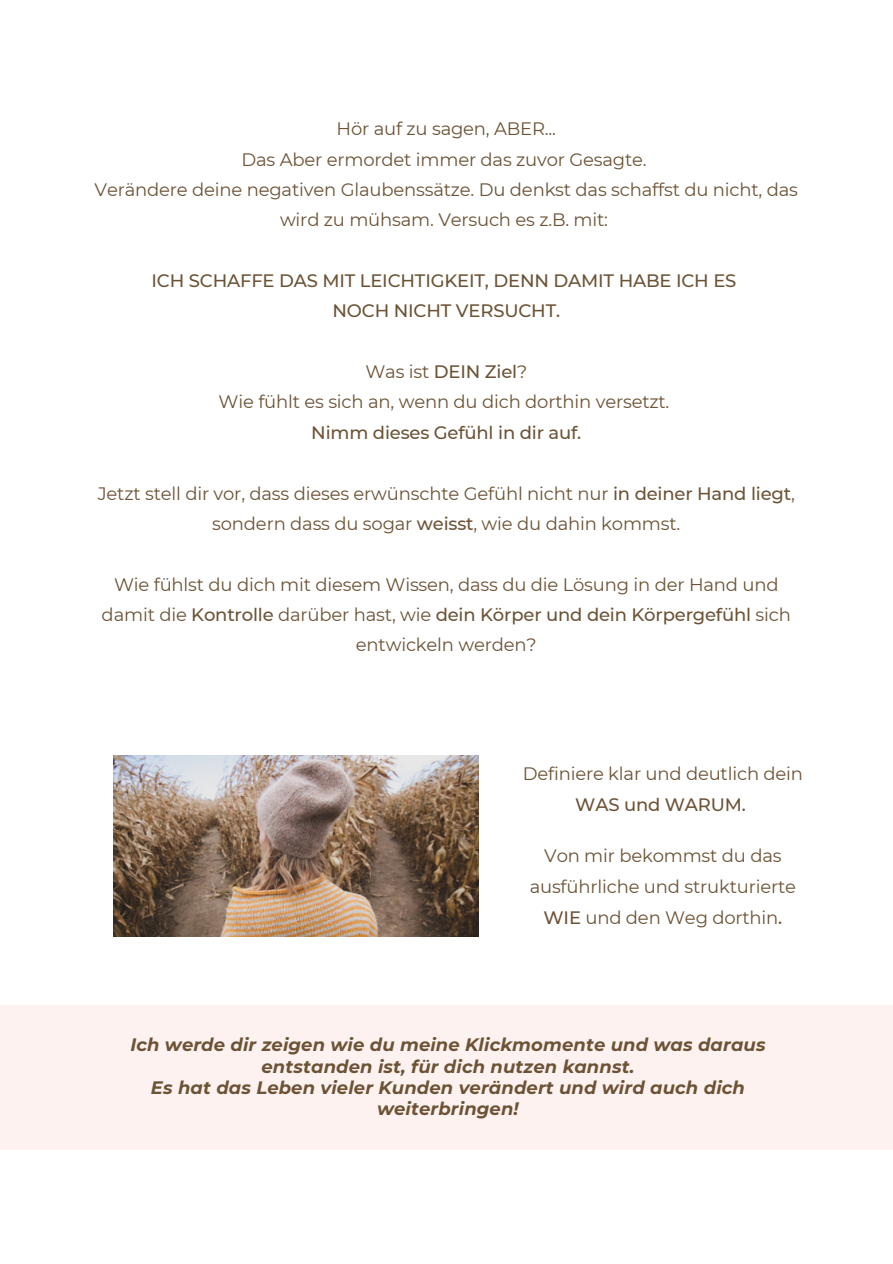
<style>
.page{position:relative;width:893px;height:1264px;background:#fff}
.page>*{position:absolute;margin:0;border:0;box-sizing:border-box;transform-origin:0 0}
.t1{font:18px/30.3px "Montserrat";letter-spacing:-.01em;color:#6c5336;text-align:center}
.t2{font:italic 700 18px/21.3px "Montserrat";letter-spacing:.005em;color:#6c5336;text-align:center}
.t3{font:500 18px "Montserrat";letter-spacing:-.01em;color:#6c5336}
.s1{font-weight:400}
.s2{font-weight:500}
</style>
<div class="page">
<div style="left:0;top:1005px;width:892px;height:144px;background:#fdf2f0"></div>
<img style="left:113px;top:755px;width:365px;height:181px">
<p class="t1" style="left:336px;top:113px;width:221px">Hör auf zu sagen, ABER...</p>
<p class="t1" style="left:241px;top:144px;width:407px">Das Aber ermordet immer das zuvor Gesagte.</p>
<p class="t1" style="left:95px;top:174px;width:704px">Verändere deine negativen Glaubenssätze. Du denkst das schaffst du nicht, das wird zu mühsam. Versuch es z.B. mit:</p>
<p class="t3" style="left:151px;top:269px;width:586px">ICH SCHAFFE DAS MIT LEICHTIGKEIT, DENN DAMIT HABE ICH ES</p>
<p class="t3" style="left:332px;top:300px;width:229px">NOCH NICHT VERSUCHT.</p>
<p class="t3" style="left:365px;top:360px;width:163px"><span class="s1">Was ist</span> DEIN Ziel<span class="s1">?</span></p>
<p class="t1" style="left:219px;top:387px;width:452px">Wie fühlt es sich an, wenn du dich dorthin versetzt.</p>
<p class="t3" style="left:311px;top:421px;width:271px">Nimm dieses Gefühl in dir auf.</p>
<p class="t1" style="left:98px;top:478px;width:698px">Jetzt stell dir vor, dass dieses erwünschte Gefühl nicht nur <span class="s2">in deiner Hand liegt</span>, sondern dass du sogar <span class="s2">weisst</span>, wie du dahin kommst.</p>
<p class="t1" style="left:102px;top:569px;width:690px">Wie fühlst du dich mit diesem Wissen, dass du die Lösung in der Hand und damit die <span class="s2">Kontrolle</span> darüber hast, wie <span class="s2">dein Körper und dein Körpergefühl</span> sich entwickeln werden?</p>
<p class="t1" style="left:522px;top:758px;width:282px">Definiere klar und deutlich dein</p>
<p class="t3" style="left:575px;top:793px;width:172px">WAS und WARUM.</p>
<p class="t1" style="left:529px;top:839px;width:268px;line-height:30.9px">Von mir bekommst du das ausführliche und strukturierte</p>
<p class="t1" style="left:543px;top:902px;width:240px"><span class="s2">WIE</span> und den Weg dorthin<span class="s2">.</span></p>
<p class="t2" style="left:130px;top:1034px;width:636px">Ich werde dir zeigen wie du meine Klickmomente und was daraus entstanden ist, für dich nutzen kannst.</p>
<p class="t2" style="left:151px;top:1076px;width:595px">Es hat das Leben vieler Kunden verändert und wird auch dich weiterbringen!</p>
</div>
